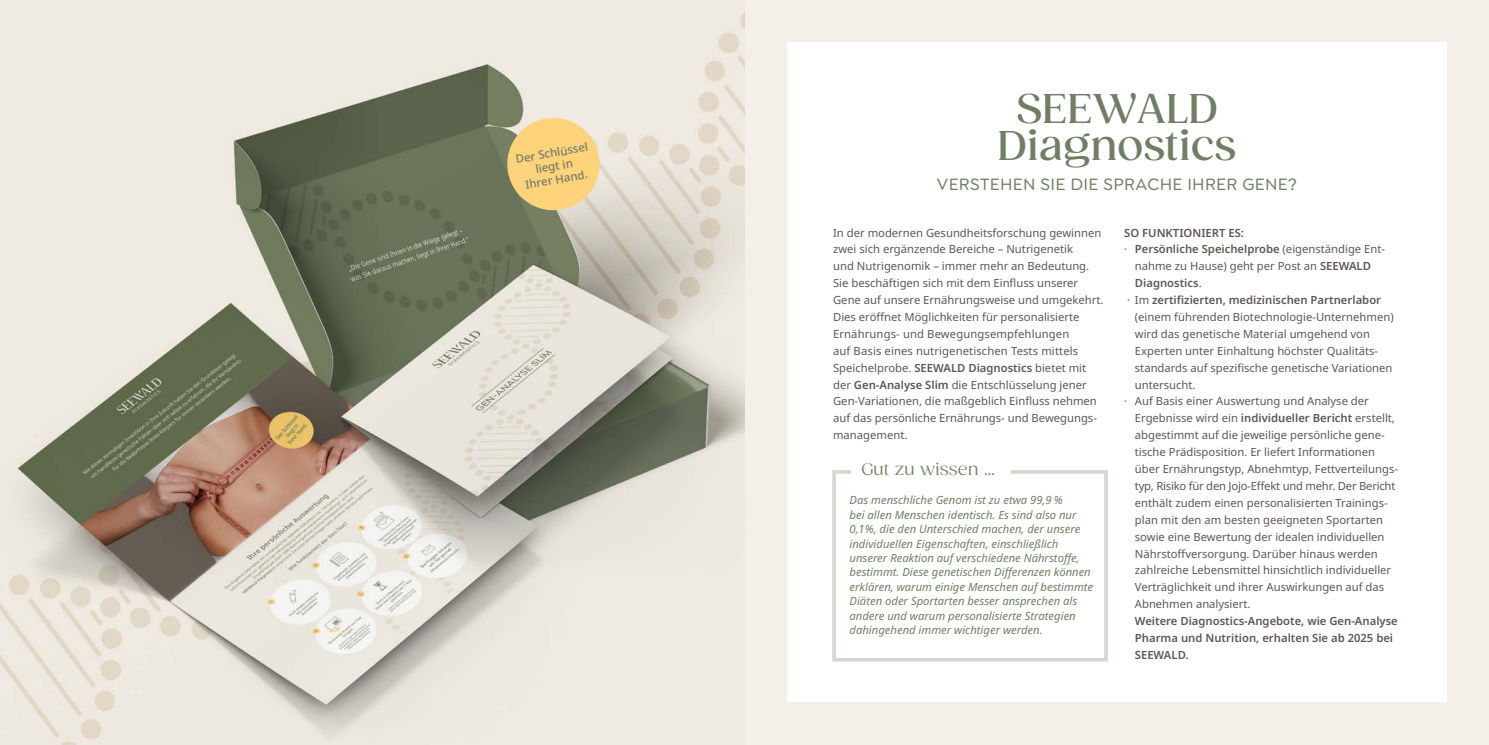
<style>
.page{position:relative;width:1489px;height:745px;background:#fff}
.page>*{position:absolute;margin:0;border:0;box-sizing:border-box;transform-origin:0 0}
.t1{font:500 40px/37.5px "Gazpacho";color:#6f7e65;text-align:center}
.t2{font:500 17.5px "Goldplay";letter-spacing:.02em;color:#6f7e65}
.t3{font:16.25px "Gazpacho";color:#6f7e65}
.t4{font:500 11.5px/13.4px "Noto Sans";color:#6f7e65;text-align:center}
.t5{font:11.25px/16.9px "Noto Sans";color:#5f5653}
.t6{font:italic 11.25px/14.4px "Noto Sans";color:#6f7e65}
.t7{font:600 11.25px/16.9px "Noto Sans";color:#5f5653}
.t8{font:11.25px "Noto Sans";letter-spacing:-.02em;color:#5f5653}
.s1{font-weight:600}
.s2{font-weight:400}
</style>
<div class="page">
<div style="left:744px;top:0;width:744px;height:744px;background:#f4efe9"></div>
<div style="left:787px;top:43px;width:659px;height:659px;background:#fff"></div>
<img style="left:0;top:0;width:744px;height:744px">
<svg style="left:503px;top:114px;width:100px;height:100px;background:#e6c989"></svg>
<p class="t4" style="left:514px;top:153px;width:75px;rotate:-10deg">Der Schlüssel liegt in<br>Ihrer Hand.</p>
<h1 class="t1" style="left:997px;top:89px;width:240px">SEEWALD<br>Diagnostics</h1>
<h2 class="t2" style="left:936px;top:174px;width:361px">VERSTEHEN SIE DIE SPRACHE IHRER GENE?</h2>
<p class="t5" style="left:833px;top:224px;width:272px">In der modernen Gesundheitsforschung gewinnen zwei sich ergänzende Bereiche – Nutrigenetik<br>und Nutrigenomik – immer mehr an Bedeutung.<br>Sie beschäftigen sich mit dem Einfluss unserer Gene auf unsere Ernährungsweise und umgekehrt.<br>Dies eröffnet Möglichkeiten für personalisierte Ernährungs- und Bewegungsempfehlungen<br>auf Basis eines nutrigenetischen Tests mittels Speichelprobe. <span class="s1">SEEWALD Diagnostics</span> bietet mit der <span class="s1">Gen-Analyse Slim</span> die Entschlüsselung jener Gen-Variationen, die maßgeblich Einfluss nehmen auf das persönliche Ernährungs- und Bewegungs&shy;management.</p>
<p class="t7" style="left:1124px;top:224px;width:121px">SO FUNKTIONIERT ES:</p>
<p class="t7" style="left:1124px;top:241px;width:262px"><span class="s2">·</span> Persönliche Speichelprobe <span class="s2">(eigenständige Ent-</span></p>
<p class="t5" style="left:1134px;top:258px;width:238px">nahme zu Hause) geht per Post an <span class="s1">SEEWALD</span></p>
<p class="t7" style="left:1134px;top:275px;width:68px">Diagnostics<span class="s2">.</span></p>
<p class="t7" style="left:1127px;top:291px;width:255px"><span class="s2">· Im</span> zertifizierten, medizinischen Partnerlabor</p>
<p class="t5" style="left:1134px;top:308px;width:260px">(einem führenden Biotechnologie-Unternehmen)</p>
<p class="t5" style="left:1134px;top:325px;width:237px">wird das genetische Material umgehend von</p>
<p class="t5" style="left:1134px;top:342px;width:245px">Experten unter Einhaltung höchster Qualitäts-</p>
<p class="t5" style="left:1134px;top:359px;width:259px">standards auf spezifische genetische Variationen</p>
<p class="t5" style="left:1134px;top:376px;width:62px">untersucht.</p>
<p class="t5" style="left:1124px;top:393px;width:246px">· Auf Basis einer Auswertung und Analyse der</p>
<p class="t5" style="left:1134px;top:410px;width:261px">Ergebnisse wird ein <span class="s1">individueller Bericht</span> erstellt,</p>
<p class="t5" style="left:1134px;top:426px;width:251px">abgestimmt auf die jeweilige persönliche gene-</p>
<p class="t5" style="left:1134px;top:443px;width:242px">tische Prädisposition. Er liefert Informationen</p>
<p class="t5" style="left:1134px;top:460px;width:265px">über Ernährungstyp, Abnehmtyp, Fettverteilungs-</p>
<p class="t8" style="left:1134px;top:477px;width:262px">typ, Risiko für den Jojo-Effekt und mehr. Der Bericht</p>
<p class="t5" style="left:1134px;top:494px;width:254px">enthält zudem einen personalisierten Trainings-</p>
<p class="t5" style="left:1134px;top:511px;width:250px">plan mit den am besten geeigneten Sportarten</p>
<p class="t5" style="left:1134px;top:528px;width:251px">sowie eine Bewertung der idealen individuellen</p>
<p class="t5" style="left:1134px;top:545px;width:244px">Nährstoffversorgung. Darüber hinaus werden</p>
<p class="t5" style="left:1134px;top:561px;width:258px">zahlreiche Lebensmittel hinsichtlich individueller</p>
<p class="t5" style="left:1134px;top:578px;width:251px">Verträglichkeit und ihrer Auswirkungen auf das</p>
<p class="t5" style="left:1134px;top:595px;width:117px">Abnehmen analysiert.</p>
<p class="t7" style="left:1134px;top:612px;width:264px">Weitere Diagnostics-Angebote, wie Gen-Analyse<br>Pharma und Nutrition, erhalten Sie ab 2025 bei<br>SEEWALD.</p>
<h3 class="t3" style="left:861px;top:459px;width:135px">Gut zu wissen …</h3>
<p class="t6" style="left:849px;top:493px;width:245px">Das menschliche Genom ist zu etwa 99,9 %<br>bei allen Menschen identisch. Es sind also nur 0,1%, die den Unterschied machen, der unsere individuellen Eigenschaften, einschließlich unserer Reaktion auf verschiedene Nährstoffe, bestimmt. Diese genetischen Differenzen können erklären, warum einige Menschen auf bestimmte Diäten oder Sportarten besser ansprechen als andere und warum personalisierte Strategien dahingehend immer wichtiger werden.</p>
</div>
